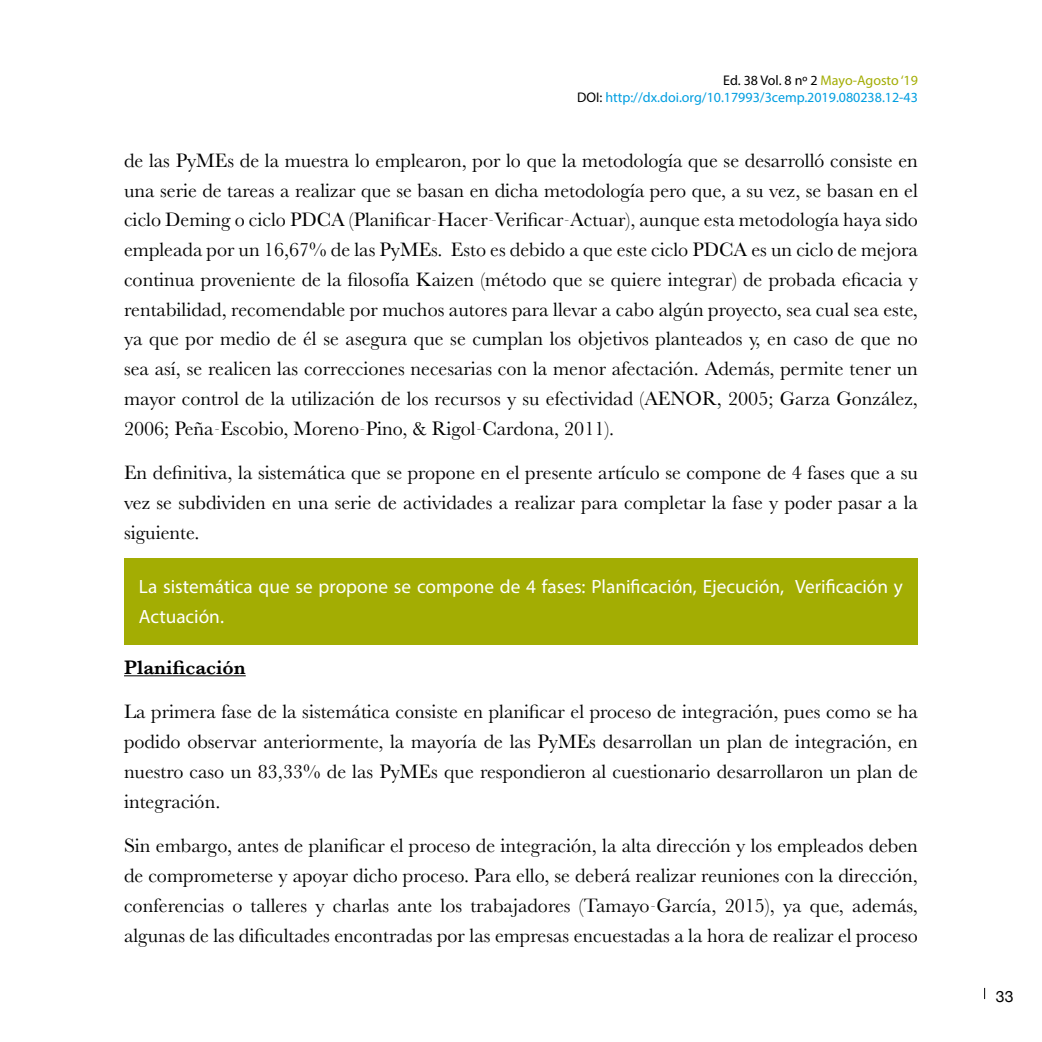
<style>
.page{position:relative;width:1042px;height:1042px;background:#fff}
.page>*{position:absolute;margin:0;border:0;box-sizing:border-box;transform-origin:0 0}
.t1{font:20.12px/29.8px "Baskerville";color:#000;text-align:justify}
.t2{font:600 20.12px "Baskerville";color:#000}
.t3{font:19.25px/29.8px "Myriad Pro";color:#fff}
.t4{font:15.75px "Helvetica Neue";color:#000}
.t5{font:14px/16.8px "Myriad Pro";color:#009ee0;text-align:right}
.s1{color:#000}
.s2{color:#a3ad03}
.s3{font-family:"Helvetica Neue";font-weight:200}
</style>
<div class="page">
<hr style="left:124px;top:675px;width:122px;height:1px;background:#000">
<div style="left:124px;top:558px;width:794px;height:86px;background:#a3ad03"></div>
<p class="t5" style="left:577px;top:72px;width:342px"><span class="s1">Ed. 38 Vol. 8 nº 2</span> <span class="s2">Mayo-Agosto ‘19<br></span><span class="s1">DOI:</span> http://dx.doi.org/10.17993/3cemp.2019.080238.12-43</p>
<p class="t1" style="left:124px;top:146px;width:795px">de las PyMEs de la muestra lo emplearon, por lo que la metodología que se desarrolló consiste en una serie de tareas a realizar que se basan en dicha metodología pero que, a su vez, se basan en el ciclo Deming o ciclo PDCA (Planificar<span class="s3">-</span>Hacer<span class="s3">-</span>Verificar<span class="s3">-</span>Actuar), aunque esta metodología haya sido empleada por un 16,67% de las PyMEs. Esto es debido a que este ciclo PDCA es un ciclo de mejora continua proveniente de la filosofía Kaizen (método que se quiere integrar) de probada eficacia y rentabilidad, recomendable por muchos autores para llevar a cabo algún proyecto, sea cual sea este, ya que por medio de él se asegura que se cumplan los objetivos planteados y, en caso de que no sea así, se realicen las correcciones necesarias con la menor afectación. Además, permite tener un mayor control de la utilización de los recursos y su efectividad (AENOR, 2005; Garza González, 2006; Peña<span class="s3">-</span>Escobio, Moreno<span class="s3">-</span>Pino, &amp; Rigol<span class="s3">-</span>Cardona, 2011).</p>
<p class="t1" style="left:124px;top:458px;width:795px">En definitiva, la sistemática que se propone en el presente artículo se compone de 4 fases que a su vez se subdividen en una serie de actividades a realizar para completar la fase y poder pasar a la siguiente.</p>
<p class="t3" style="left:139px;top:572px;width:765px">La sistemática que se propone se compone de 4 fases: Planificación, Ejecución, Verificación y<br>Actuación.</p>
<p class="t2" style="left:124px;top:653px;width:123px">Planificación</p>
<p class="t1" style="left:124px;top:697px;width:795px">La primera fase de la sistemática consiste en planificar el proceso de integración, pues como se ha podido observar anteriormente, la mayoría de las PyMEs desarrollan un plan de integración, en nuestro caso un 83,33% de las PyMEs que respondieron al cuestionario desarrollaron un plan de integración.</p>
<p class="t1" style="left:124px;top:831px;width:795px">Sin embargo, antes de planificar el proceso de integración, la alta dirección y los empleados deben de comprometerse y apoyar dicho proceso. Para ello, se deberá realizar reuniones con la dirección, conferencias o talleres y charlas ante los trabajadores (Tamayo<span class="s3">-</span>García, 2015), ya que, además, algunas de las dificultades encontradas por las empresas encuestadas a la hora de realizar el proceso</p>
<p class="t4" style="left:996px;top:984px;width:19px">33</p>
</div>
